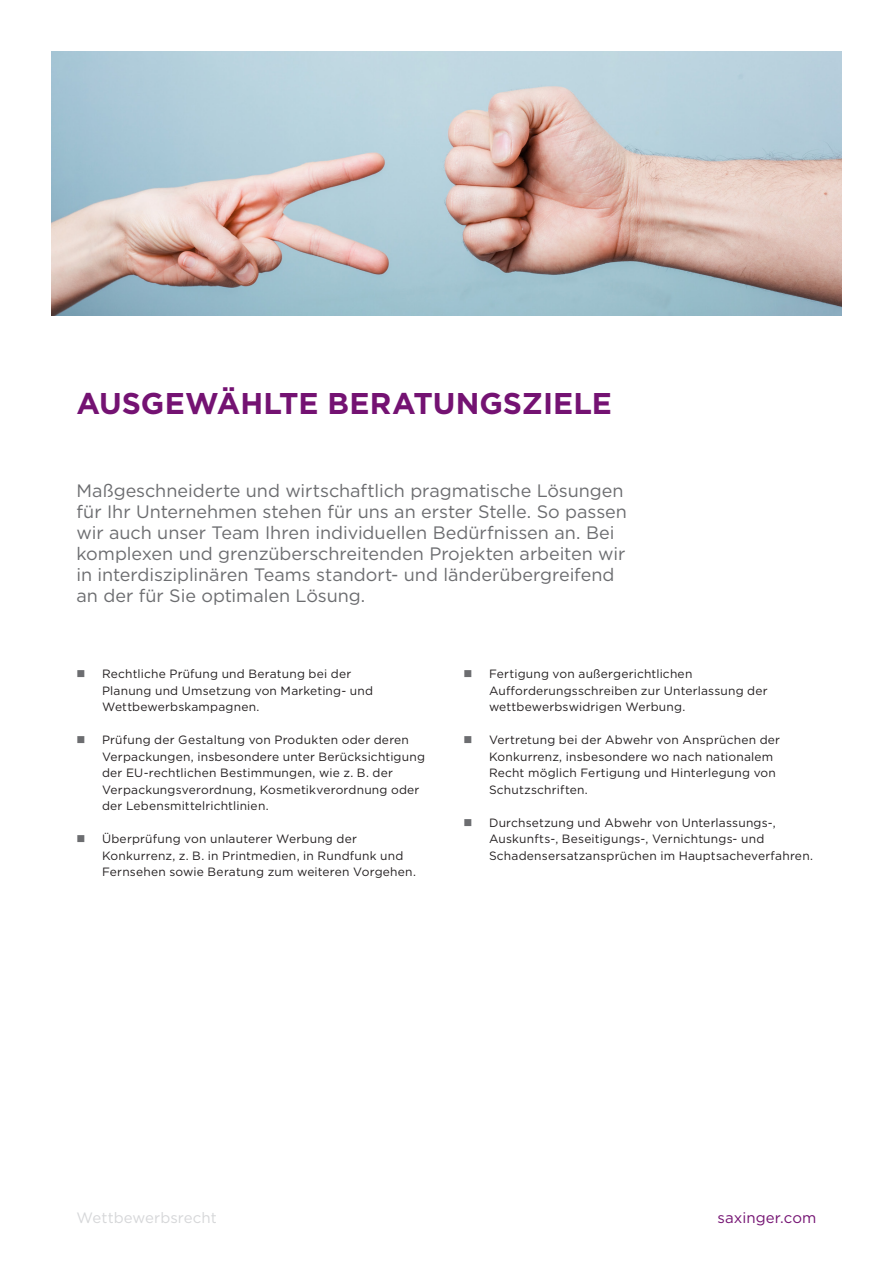
<style>
.page{position:relative;width:893px;height:1263px;background:#fff}
.page>*{position:absolute;margin:0;border:0;box-sizing:border-box;transform-origin:0 0}
._2022_Überschrift{font:700 30px "Gotham";color:#741272}
.Überschrift{font:18px/21px "Gotham";color:#6c6d70}
._2022_BF_Fußnote{font:15px "Gotham";color:#d6d7d9}
.t1{font:15px "Gotham";letter-spacing:.005em;color:#741272}
.t2{font:12px/16.5px "Gotham";letter-spacing:.015em;color:#231f20}
</style>
<div class="page">
<img style="left:51px;top:51px;width:791px;height:264px">
<p class="_2022_Überschrift" style="left:77px;top:384px;width:537px">AUSGEWÄHLTE BERATUNGSZIELE</p>
<p class="Überschrift" style="left:77px;top:479px;width:552px">Maßgeschneiderte und wirtschaftlich pragmatische Lösungen für Ihr Unternehmen stehen für uns an erster Stelle. So passen wir auch unser Team Ihren individuellen Bedürfnissen an. Bei komplexen und grenzüberschreitenden Projekten arbeiten wir in interdisziplinären Teams standort- und länderübergreifend an der für Sie optimalen Lösung.</p>
<p class="t2" style="left:102px;top:665px;width:273px">Rechtliche Prüfung und Beratung bei der<br>Planung und Umsetzung von Marketing- und<br>Wettbewerbskampagnen.</p>
<p class="t2" style="left:102px;top:731px;width:324px">Prüfung der Gestaltung von Produkten oder deren Verpackungen, insbesondere unter Berücksichtigung der EU-rechtlichen Bestimmungen, wie z. B. der Verpackungsverordnung, Kosmetikverordnung oder der Lebensmittelrichtlinien.</p>
<p class="t2" style="left:102px;top:830px;width:315px">Überprüfung von unlauterer Werbung der<br>Konkurrenz, z. B. in Printmedien, in Rundfunk und<br>Fernsehen sowie Beratung zum weiteren Vorgehen.</p>
<p class="t2" style="left:489px;top:665px;width:280px">Fertigung von außergerichtlichen<br>Aufforderungsschreiben zur Unterlassung der wettbewerbswidrigen Werbung.</p>
<p class="t2" style="left:489px;top:731px;width:293px">Vertretung bei der Abwehr von Ansprüchen der Konkurrenz, insbesondere wo nach nationalem Recht möglich Fertigung und Hinterlegung von Schutzschriften.</p>
<p class="t2" style="left:489px;top:814px;width:326px">Durchsetzung und Abwehr von Unterlassungs-,<br>Auskunfts-, Beseitigungs-, Vernichtungs- und<br>Schadensersatzansprüchen im Hauptsacheverfahren.</p>
<p class="_2022_BF_Fußnote" style="left:77px;top:1208px;width:142px">Wettbewerbsrecht</p>
<p class="t1" style="left:717px;top:1208px;width:100px">saxinger.com</p>
</div>
